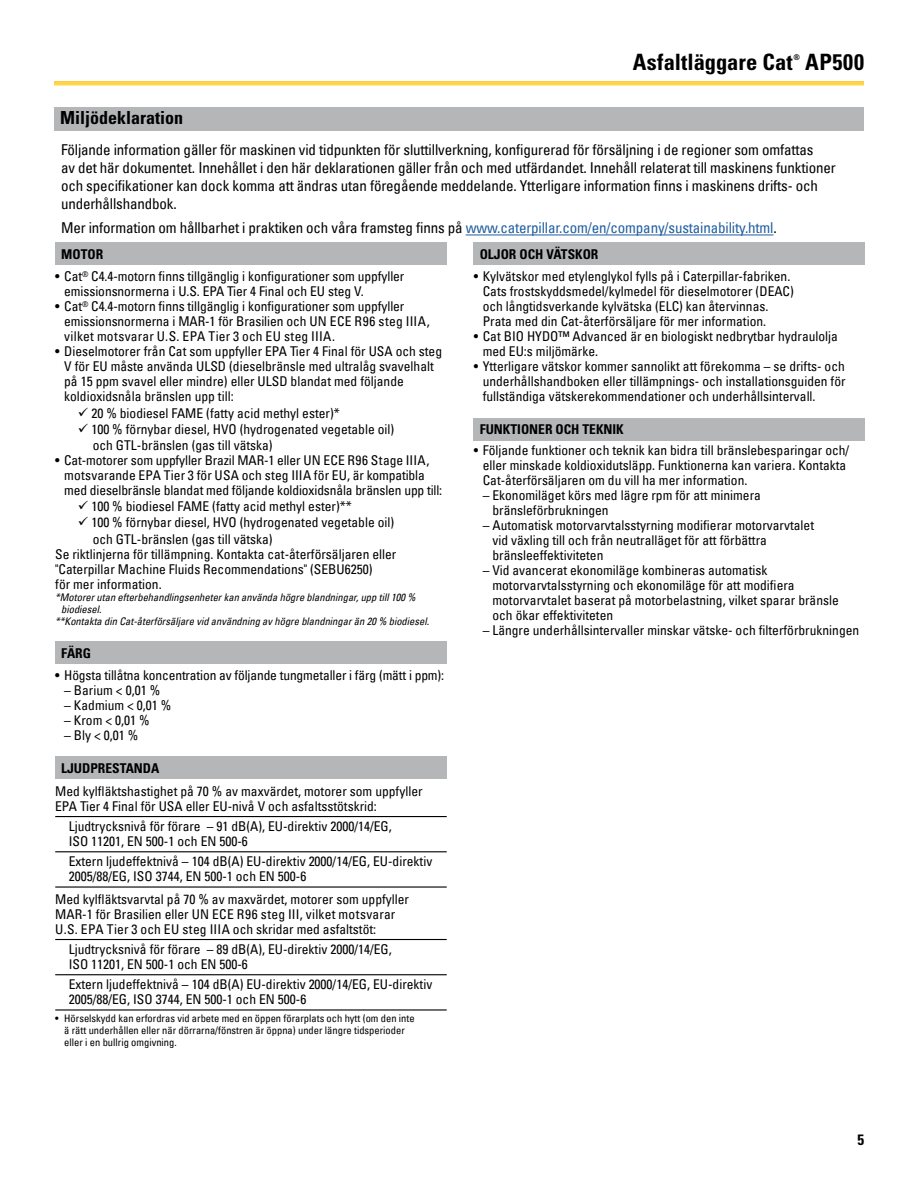
<style>
.page{position:relative;width:918px;height:1188px;background:#fff}
.page>*{position:absolute;margin:0;border:0;box-sizing:border-box;transform-origin:0 0}
.BackCover-SH{font:700 condensed 22.5px "Univers LT Std";letter-spacing:.01em;color:#000}
.MH{font:700 condensed 18px "Univers LT Std";color:#000}
.t1{font:condensed 15px/18px "Univers LT";letter-spacing:-.01em;color:#000}
.t2{font:700 condensed 15px "Univers LT Std";color:#000}
.TechSpec{font:condensed 13.5px/15px "Univers LT";color:#000}
.TechSpec-w_bullet{font:condensed 13.5px/16.2px "Univers LT";color:#000}
.MH-2{font:700 condensed 13.5px "Univers LT Std";color:#000}
.t3{font:condensed 10.5px/12px "Univers LT";color:#000}
.TechSpec-w_bullet-2{font:italic condensed 10.5px/12px "Univers LT";color:#000}
.BackCover-SH-2{font:700 condensed 7.8px "Univers LT Std";color:#000}
.s1{color:#215e9e}
</style>
<div class="page">
<div style="left:55px;top:242px;width:392px;height:23px;background:#b4b6b8"></div>
<div style="left:55px;top:641px;width:392px;height:23px;background:#b4b6b8"></div>
<div style="left:55px;top:757px;width:392px;height:22px;background:#b4b6b8"></div>
<hr style="left:55px;top:851px;width:392px;height:1px;background:#000">
<hr style="left:55px;top:886px;width:392px;height:2px;background:#000">
<hr style="left:55px;top:939px;width:392px;height:1px;background:#000">
<hr style="left:55px;top:974px;width:392px;height:1px;background:#000">
<hr style="left:55px;top:1009px;width:392px;height:2px;background:#000">
<hr style="left:55px;top:816px;width:392px;height:1px;background:#000">
<div style="left:474px;top:242px;width:391px;height:23px;background:#b4b6b8"></div>
<div style="left:474px;top:418px;width:391px;height:22px;background:#b4b6b8"></div>
<div style="left:54px;top:107px;width:810px;height:23px;background:#b4b6b8"></div>
<hr style="left:466px;top:235px;width:307px;height:1px;background:#215e9e">
<p class="BackCover-SH" style="left:633px;top:48px;width:162px">Asfaltläggare Cat</p>
<p class="BackCover-SH-2" style="left:794px;top:52px;width:8px">®</p>
<p class="BackCover-SH" style="left:805px;top:48px;width:60px">AP500</p>
<p class="MH" style="left:60px;top:107px;width:125px">Miljödeklaration</p>
<p class="t1" style="left:61px;top:140px;width:776px">Följande information gäller för maskinen vid tidpunkten för sluttillverkning, konfigurerad för försäljning i de regioner som omfattas<br>av det här dokumentet. Innehållet i den här deklarationen gäller från och med utfärdandet. Innehåll relaterat till maskinens funktioner och specifikationer kan dock komma att ändras utan föregående meddelande. Ytterligare information finns i maskinens drifts- och underhållshandbok.</p>
<p class="t1" style="left:61px;top:219px;width:717px">Mer information om hållbarhet i praktiken och våra framsteg finns på <span class="s1">www.caterpillar.com/en/company/sustainability.html</span>.</p>
<p class="MH-2" style="left:61px;top:246px;width:43px">MOTOR</p>
<p class="TechSpec" style="left:64px;top:269px;width:342px;text-indent:-9px">• Cat<sup>®</sup> C4.4-motorn finns tillgänglig i konfigurationer som uppfyller emissionsnormerna i U.S. EPA Tier 4 Final och EU steg V.</p>
<p class="TechSpec" style="left:64px;top:299px;width:367px;text-indent:-9px">• Cat<sup>®</sup> C4.4-motorn finns tillgänglig i konfigurationer som uppfyller emissionsnormerna i MAR-1 för Brasilien och UN ECE R96 steg IIIA, vilket motsvarar U.S. EPA Tier 3 och EU steg IIIA.</p>
<p class="TechSpec" style="left:64px;top:344px;width:379px;text-indent:-9px">• Dieselmotorer från Cat som uppfyller EPA Tier 4 Final för USA och steg V för EU måste använda ULSD (dieselbränsle med ultralåg svavelhalt på 15 ppm svavel eller mindre) eller ULSD blandat med följande koldioxidsnåla bränslen upp till:</p>
<p class="TechSpec-w_bullet" style="left:78px;top:404px;width:264px">✓ 20 % biodiesel FAME (fatty acid methyl ester)*</p>
<p class="TechSpec-w_bullet" style="left:93px;top:421px;width:303px;text-indent:-15px">✓ 100 % förnybar diesel, HVO (hydrogenated vegetable oil) och GTL-bränslen (gas till vätska)</p>
<p class="TechSpec" style="left:64px;top:452px;width:380px;text-indent:-9px">• Cat-motorer som uppfyller Brazil MAR-1 eller UN ECE R96 Stage IIIA, motsvarande EPA Tier 3 för USA och steg IIIA för EU, är kompatibla med dieselbränsle blandat med följande koldioxidsnåla bränslen upp till:</p>
<p class="TechSpec-w_bullet" style="left:78px;top:498px;width:276px">✓ 100 % biodiesel FAME (fatty acid methyl ester)**</p>
<p class="TechSpec-w_bullet" style="left:93px;top:514px;width:303px;text-indent:-15px">✓ 100 % förnybar diesel, HVO (hydrogenated vegetable oil) och GTL-bränslen (gas till vätska)</p>
<p class="TechSpec-w_bullet" style="left:55px;top:546px;width:343px;line-height:15px">Se riktlinjerna för tillämpning. Kontakta cat-återförsäljaren eller "Caterpillar Machine Fluids Recommendations" (SEBU6250)<br>för mer information.</p>
<p class="TechSpec-w_bullet-2" style="left:61px;top:591px;width:356px;text-indent:-6px">*Motorer utan efterbehandlingsenheter kan använda högre blandningar, upp till 100 % biodiesel.</p>
<p class="TechSpec-w_bullet-2" style="left:55px;top:615px;width:375px">**Kontakta din Cat-återförsäljare vid användning av högre blandningar än 20 % biodiesel.</p>
<p class="MH-2" style="left:61px;top:644px;width:31px">FÄRG</p>
<p class="TechSpec" style="left:55px;top:668px;width:390px">• Högsta tillåtna koncentration av följande tungmetaller i färg (mätt i ppm):</p>
<p class="TechSpec" style="left:64px;top:683px;width:97px">– Barium &lt; 0,01 %</p>
<p class="TechSpec" style="left:64px;top:698px;width:109px">– Kadmium &lt; 0,01 %</p>
<p class="TechSpec" style="left:64px;top:713px;width:87px">– Krom &lt; 0,01 %</p>
<p class="TechSpec" style="left:64px;top:728px;width:76px">– Bly &lt; 0,01 %</p>
<p class="MH-2" style="left:61px;top:760px;width:100px">LJUDPRESTANDA</p>
<p class="TechSpec" style="left:55px;top:783px;width:369px">Med kylfläktshastighet på 70 % av maxvärdet, motorer som uppfyller<br>EPA Tier 4 Final för USA eller EU-nivå V och asfaltsstötskrid:</p>
<p class="TechSpec" style="left:69px;top:818px;width:325px">Ljudtrycksnivå för förare – 91 dB(A), EU-direktiv 2000/14/EG,<br>ISO 11201, EN 500-1 och EN 500-6</p>
<p class="TechSpec" style="left:69px;top:854px;width:365px">Extern ljudeffektnivå – 104 dB(A) EU-direktiv 2000/14/EG, EU-direktiv<br>2005/88/EG, ISO 3744, EN 500-1 och EN 500-6</p>
<p class="TechSpec" style="left:55px;top:891px;width:355px">Med kylfläktsvarvtal på 70 % av maxvärdet, motorer som uppfyller<br>MAR-1 för Brasilien eller UN ECE R96 steg III, vilket motsvarar<br>U.S. EPA Tier 3 och EU steg IIIA och skridar med asfaltstöt:</p>
<p class="TechSpec" style="left:69px;top:941px;width:325px">Ljudtrycksnivå för förare – 89 dB(A), EU-direktiv 2000/14/EG,<br>ISO 11201, EN 500-1 och EN 500-6</p>
<p class="TechSpec" style="left:69px;top:976px;width:365px">Extern ljudeffektnivå – 104 dB(A) EU-direktiv 2000/14/EG, EU-direktiv<br>2005/88/EG, ISO 3744, EN 500-1 och EN 500-6</p>
<p class="t3" style="left:64px;top:1012px;width:352px;text-indent:-9px">• Hörselskydd kan erfordras vid arbete med en öppen förarplats och hytt (om den inte ä rätt underhållen eller när dörrarna/fönstren är öppna) under längre tidsperioder eller i en bullrig omgivning.</p>
<p class="MH-2" style="left:480px;top:246px;width:120px">OLJOR OCH VÄTSKOR</p>
<p class="TechSpec" style="left:483px;top:269px;width:313px;text-indent:-9px">• Kylvätskor med etylenglykol fylls på i Caterpillar-fabriken.<br>Cats frostskyddsmedel/kylmedel för dieselmotorer (DEAC) och långtidsverkande kylvätska (ELC) kan återvinnas.<br>Prata med din Cat-återförsäljare för mer information.</p>
<p class="TechSpec" style="left:483px;top:329px;width:357px;text-indent:-9px">• Cat BIO HYDO™ Advanced är en biologiskt nedbrytbar hydraulolja med EU:s miljömärke.</p>
<p class="TechSpec" style="left:483px;top:359px;width:364px;text-align:justify;text-indent:-9px">• Ytterligare vätskor kommer sannolikt att förekomma – se drifts- och underhållshandboken eller tillämpnings- och installationsguiden för fullständiga vätskerekommendationer och underhållsintervall.</p>
<p class="MH-2" style="left:480px;top:421px;width:146px">FUNKTIONER OCH TEKNIK</p>
<p class="TechSpec" style="left:483px;top:442px;width:368px;text-indent:-9px">• Följande funktioner och teknik kan bidra till bränslebesparingar och/ eller minskade koldioxidutsläpp. Funktionerna kan variera. Kontakta<br>Cat-återförsäljaren om du vill ha mer information.</p>
<p class="TechSpec" style="left:492px;top:487px;width:270px;text-indent:-10px">– Ekonomiläget körs med lägre rpm för att minimera bränsleförbrukningen</p>
<p class="TechSpec" style="left:492px;top:517px;width:323px;text-indent:-10px">– Automatisk motorvarvtalsstyrning modifierar motorvarvtalet vid växling till och från neutralläget för att förbättra bränsleeffektiviteten</p>
<p class="TechSpec" style="left:492px;top:562px;width:348px;text-indent:-10px">– Vid avancerat ekonomiläge kombineras automatisk motorvarvtalsstyrning och ekonomiläge för att modifiera motorvarvtalet baserat på motorbelastning, vilket sparar bränsle och ökar effektiviteten</p>
<p class="TechSpec" style="left:483px;top:622px;width:378px">– Längre underhållsintervaller minskar vätske- och filterförbrukningen</p>
<p class="t2" style="left:857px;top:1130px;width:8px">5</p>
</div>
